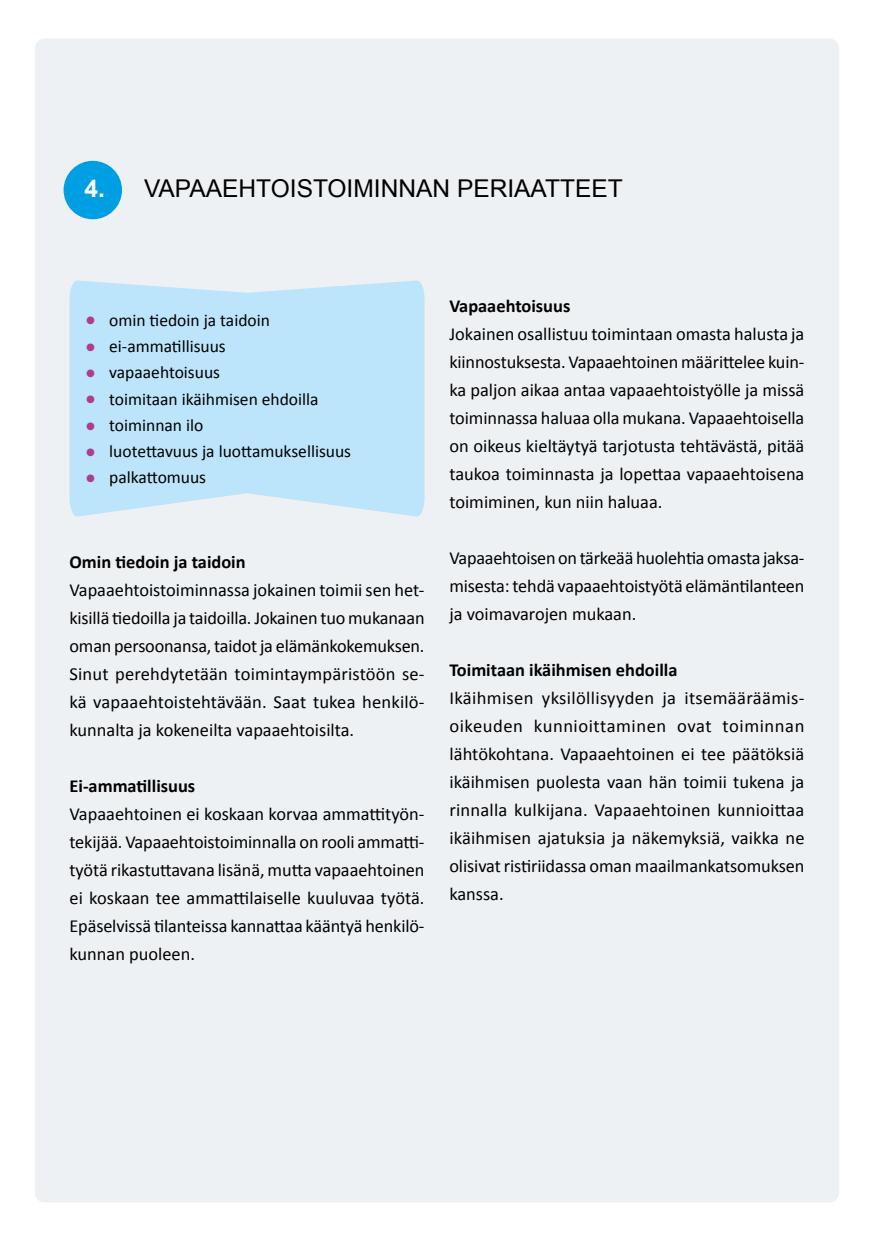
<style>
.page{position:relative;width:874px;height:1241px;background:#fff}
.page>*{position:absolute;margin:0;border:0;box-sizing:border-box;transform-origin:0 0}
.t1{font:24.5px "Arial";color:#000}
.t2{font:18.38px/28px "Calibri";letter-spacing:-.005em;color:#000;text-align:justify}
.t3{font:700 18.38px "Calibri";color:#000}
.t4{font:17.5px "Calibri";color:#000}
.s1{font-weight:700;color:#fff}
.s2{font-size:24.5px;color:#af3c8e}
</style>
<div class="page">
<div style="left:35px;top:38px;width:803px;height:1164px;background:#eef1f4;border-radius:10px"></div>
<div style="left:63px;top:161px;width:59px;height:58px;background:#009fe3;border-radius:50%"></div>
<svg style="left:69px;top:280px;width:355px;height:236px;background:#bfe5f9"></svg>
<h1 class="t1" style="left:84px;top:172px;width:539px"><span class="s1">4.</span> VAPAAEHTOISTOIMINNAN PERIAATTEET</h1>
<p class="t4" style="left:84px;top:308px;width:187px"><span class="s2">•</span> omin tiedoin ja taidoin</p>
<p class="t4" style="left:84px;top:334px;width:143px"><span class="s2">•</span> ei-ammatillisuus</p>
<p class="t4" style="left:84px;top:360px;width:137px"><span class="s2">•</span> vapaaehtoisuus</p>
<p class="t4" style="left:84px;top:386px;width:235px"><span class="s2">•</span> toimitaan ikäihmisen ehdoilla</p>
<p class="t4" style="left:84px;top:413px;width:120px"><span class="s2">•</span> toiminnan ilo</p>
<p class="t4" style="left:84px;top:439px;width:268px"><span class="s2">•</span> luotettavuus ja luottamuksellisuus</p>
<p class="t4" style="left:84px;top:465px;width:123px"><span class="s2">•</span> palkattomuus</p>
<p class="t3" style="left:69px;top:548px;width:178px">Omin tiedoin ja taidoin</p>
<p class="t2" style="left:69px;top:575px;width:356px">Vapaaehtoistoiminnassa jokainen toimii sen het&shy;kisillä tiedoilla ja taidoilla. Jokainen tuo mukanaan oman persoonansa, taidot ja elämänkokemuksen.<br>Sinut perehdytetään toimintaympäristöön se&shy;kä vapaaehtoistehtävään. Saat tukea henkilö&shy;kunnalta ja kokeneilta vapaaehtoisilta.</p>
<p class="t3" style="left:69px;top:772px;width:127px">Ei-ammatillisuus</p>
<p class="t2" style="left:69px;top:799px;width:356px">Vapaaehtoinen ei koskaan korvaa ammattityön&shy;tekijää. Vapaaehtoistoiminnalla on rooli ammatti&shy;työtä rikastuttavana lisänä, mutta vapaaehtoinen ei koskaan tee ammattilaiselle kuuluvaa työtä.<br>Epäselvissä tilanteissa kannattaa kääntyä henkilö&shy;kunnan puoleen.</p>
<p class="t3" style="left:449px;top:292px;width:122px">Vapaaehtoisuus</p>
<p class="t2" style="left:449px;top:319px;width:356px">Jokainen osallistuu toimintaan omasta halusta ja kiinnostuksesta. Vapaaehtoinen määrittelee kuin&shy;ka paljon aikaa antaa vapaaehtoistyölle ja missä toiminnassa haluaa olla mukana. Vapaaehtoisella on oikeus kieltäytyä tarjotusta tehtävästä, pitää taukoa toiminnasta ja lopettaa vapaaehtoisena toimiminen, kun niin haluaa.</p>
<p class="t2" style="left:449px;top:543px;width:356px">Vapaaehtoisen on tärkeää huolehtia omasta jaksa&shy;misesta: tehdä vapaaehtoistyötä elämäntilanteen ja voimavarojen mukaan.</p>
<p class="t3" style="left:449px;top:656px;width:229px">Toimitaan ikäihmisen ehdoilla</p>
<p class="t2" style="left:449px;top:683px;width:356px">Ikäihmisen yksilöllisyyden ja itsemääräämis&shy;oikeuden kunnioittaminen ovat toiminnan lähtökohtana. Vapaaehtoinen ei tee päätöksiä ikäihmisen puolesta vaan hän toimii tukena ja rinnalla kulkijana. Vapaaehtoinen kunnioittaa ikäihmisen ajatuksia ja näkemyksiä, vaikka ne olisivat ristiriidassa oman maailmankatsomuksen kanssa.</p>
</div>
